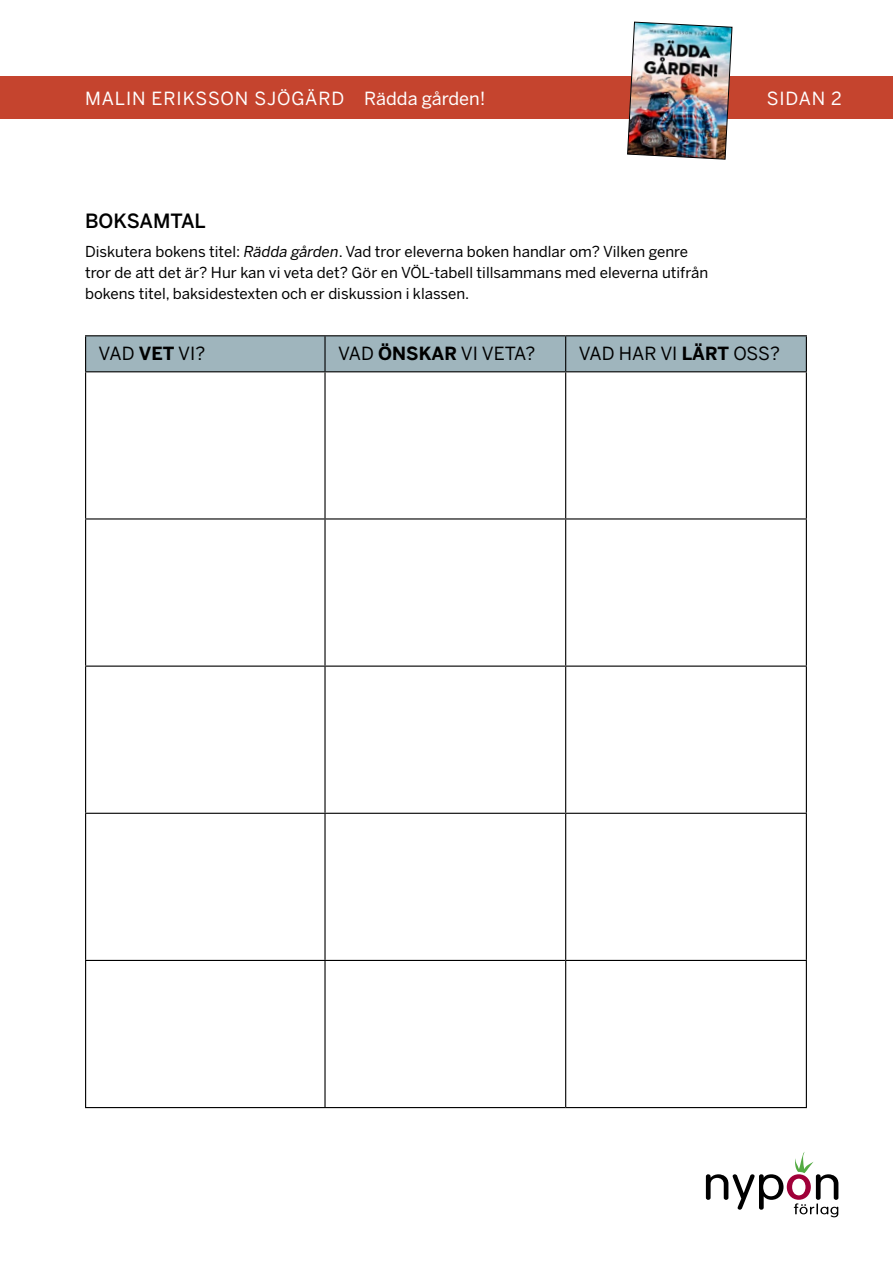
<style>
.page{position:relative;width:893px;height:1263px;background:#fff}
.page>*{position:absolute;margin:0;border:0;box-sizing:border-box;transform-origin:0 0}
.t1{font:500 19.5px "Benton Sans";letter-spacing:-.005em;color:#000}
.t2{font:18px "Benton Sans";color:#000}
.t3{font:18px "Benton Sans";letter-spacing:.045em;color:#fff}
.t4{font:15px/21px "Benton Sans";color:#000}
.s1{font-style:italic}
.s2{font-weight:700}
</style>
<div class="page">
<svg style="left:706px;top:1152px;width:132px;height:65px"></svg>
<div style="left:0;top:77px;width:893px;height:42px;background:#c5442e"></div>
<img style="left:627px;top:21px;width:106px;height:139px">
<div style="left:86px;top:336px;width:720px;height:35px;background:#9fb5bd"></div>
<hr style="left:85px;top:335px;width:240px;height:1px;background:#000">
<hr style="left:325px;top:335px;width:241px;height:1px;background:#000">
<hr style="left:566px;top:335px;width:241px;height:1px;background:#000">
<hr style="left:85px;top:371px;width:240px;height:1px;background:#000">
<hr style="left:325px;top:371px;width:241px;height:1px;background:#000">
<hr style="left:566px;top:371px;width:241px;height:1px;background:#000">
<hr style="left:85px;top:518px;width:240px;height:1px;background:#000">
<hr style="left:325px;top:518px;width:241px;height:1px;background:#000">
<hr style="left:566px;top:518px;width:241px;height:1px;background:#000">
<hr style="left:85px;top:665px;width:240px;height:2px;background:#000">
<hr style="left:325px;top:665px;width:241px;height:2px;background:#000">
<hr style="left:566px;top:665px;width:241px;height:2px;background:#000">
<hr style="left:85px;top:813px;width:240px;height:1px;background:#000">
<hr style="left:325px;top:813px;width:241px;height:1px;background:#000">
<hr style="left:566px;top:813px;width:241px;height:1px;background:#000">
<hr style="left:85px;top:960px;width:240px;height:1px;background:#000">
<hr style="left:325px;top:960px;width:241px;height:1px;background:#000">
<hr style="left:566px;top:960px;width:241px;height:1px;background:#000">
<hr style="left:85px;top:1107px;width:240px;height:1px;background:#000">
<hr style="left:325px;top:1107px;width:241px;height:1px;background:#000">
<hr style="left:566px;top:1107px;width:241px;height:1px;background:#000">
<hr style="left:85px;top:336px;width:1px;height:35px;background:#000">
<hr style="left:85px;top:372px;width:1px;height:146px;background:#000">
<hr style="left:85px;top:519px;width:1px;height:146px;background:#000">
<hr style="left:85px;top:667px;width:1px;height:146px;background:#000">
<hr style="left:85px;top:814px;width:1px;height:146px;background:#000">
<hr style="left:85px;top:961px;width:1px;height:146px;background:#000">
<hr style="left:324px;top:336px;width:2px;height:35px;background:#000">
<hr style="left:565px;top:336px;width:1px;height:35px;background:#000">
<hr style="left:806px;top:336px;width:1px;height:35px;background:#000">
<hr style="left:324px;top:372px;width:2px;height:146px;background:#000">
<hr style="left:565px;top:372px;width:1px;height:146px;background:#000">
<hr style="left:806px;top:372px;width:1px;height:146px;background:#000">
<hr style="left:324px;top:519px;width:2px;height:146px;background:#000">
<hr style="left:565px;top:519px;width:1px;height:146px;background:#000">
<hr style="left:806px;top:519px;width:1px;height:146px;background:#000">
<hr style="left:324px;top:667px;width:2px;height:146px;background:#000">
<hr style="left:565px;top:667px;width:1px;height:146px;background:#000">
<hr style="left:806px;top:667px;width:1px;height:146px;background:#000">
<hr style="left:324px;top:814px;width:2px;height:146px;background:#000">
<hr style="left:565px;top:814px;width:1px;height:146px;background:#000">
<hr style="left:806px;top:814px;width:1px;height:146px;background:#000">
<hr style="left:324px;top:961px;width:2px;height:146px;background:#000">
<hr style="left:565px;top:961px;width:1px;height:146px;background:#000">
<hr style="left:806px;top:961px;width:1px;height:146px;background:#000">
<p class="t3" style="left:85px;top:87px;width:402px">MALIN ERIKSSON SJÖGÄRD Rädda gården!</p>
<p class="t3" style="left:767px;top:87px;width:77px">SIDAN 2</p>
<h1 class="t1" style="left:85px;top:209px;width:122px">BOKSAMTAL</h1>
<p class="t4" style="left:85px;top:242px;width:625px">Diskutera bokens titel: <span class="s1">Rädda gården</span>. Vad tror eleverna boken handlar om? Vilken genre tror de att det är? Hur kan vi veta det? Gör en VÖL-tabell tillsammans med eleverna utifrån bokens titel, baksidestexten och er diskussion i klassen.</p>
<p class="t2" style="left:99px;top:343px;width:108px">VAD <span class="s2">VET</span> VI?</p>
<p class="t2" style="left:338px;top:343px;width:199px">VAD <span class="s2">ÖNSKAR</span> VI VETA?</p>
<p class="t2" style="left:579px;top:343px;width:203px">VAD HAR VI <span class="s2">LÄRT</span> OSS?</p>
</div>
